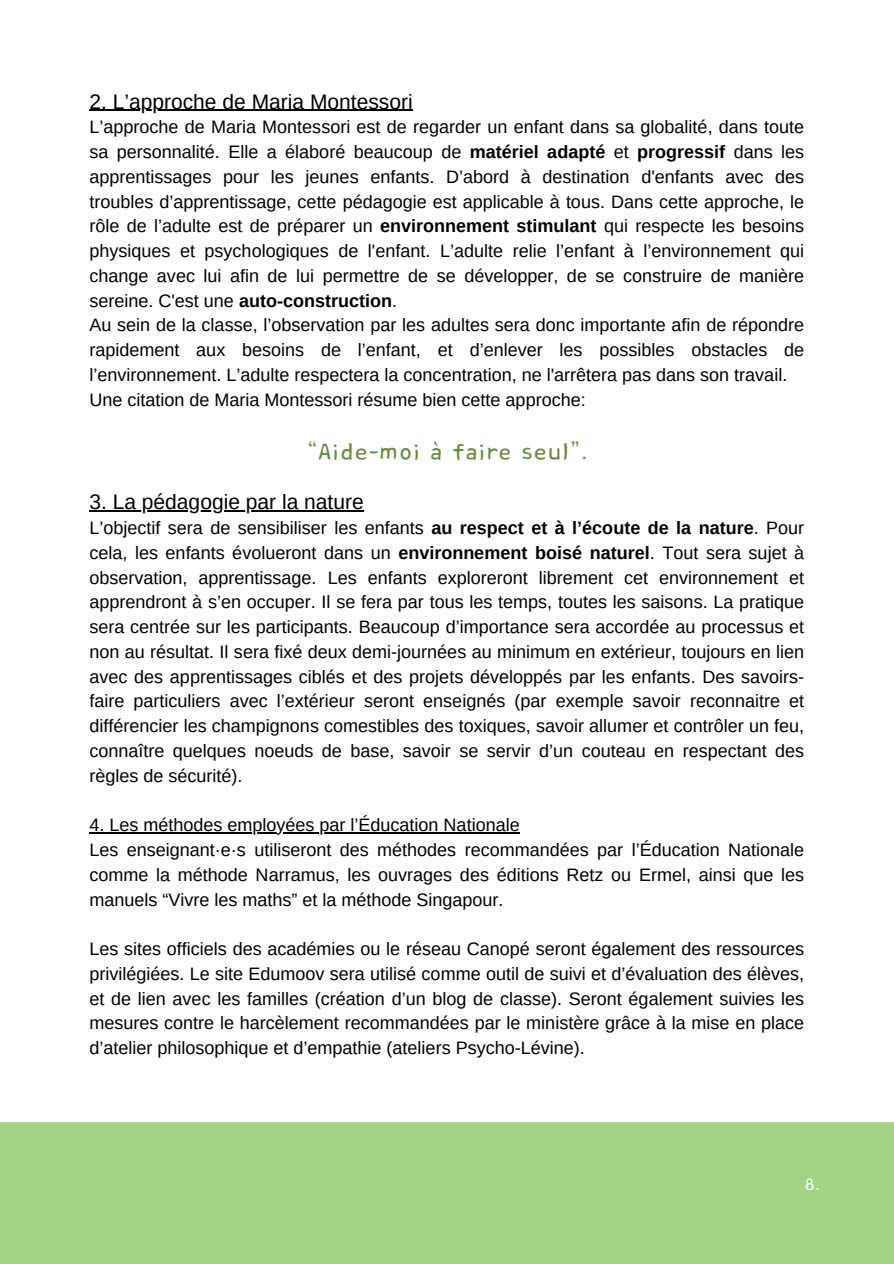
<style>
.page{position:relative;width:894px;height:1264px;background:#fff}
.page>*{position:absolute;margin:0;border:0;box-sizing:border-box;transform-origin:0 0}
.t1{font:28.5px "Core Bandi Face";color:#678e3c}
.t2{font:21px "Arimo";color:#000}
.t3{font:21px "Core Bandi Face";color:#fff}
.t4{font:18px/24.8px "Arimo";color:#000;text-align:justify}
.s1{font-weight:700}
</style>
<div class="page">
<hr style="left:89px;top:110px;width:323px;height:1px;background:#000">
<hr style="left:89px;top:510px;width:275px;height:1px;background:#000">
<hr style="left:89px;top:832px;width:431px;height:1px;background:#000">
<div style="left:0;top:1122px;width:893px;height:141px;background:#a2d483"></div>
<p class="t2" style="left:89px;top:90px;width:325px">2. L’approche de Maria Montessori</p>
<p class="t4" style="left:89px;top:115px;width:716px">L’approche de Maria Montessori est de regarder un enfant dans sa globalité, dans toute sa personnalité. Elle a élaboré beaucoup de <span class="s1">matériel adapté</span> et <span class="s1">progressif</span> dans les apprentissages pour les jeunes enfants. D’abord à destination d'enfants avec des troubles d’apprentissage, cette pédagogie est applicable à tous. Dans cette approche, le rôle de l’adulte est de préparer un <span class="s1">environnement stimulant</span> qui respecte les besoins physiques et psychologiques de l'enfant. L’adulte relie l’enfant à l’environnement qui change avec lui afin de lui permettre de se développer, de se construire de manière sereine. C'est une <span class="s1">auto-construction</span>.</p>
<p class="t4" style="left:89px;top:313px;width:716px">Au sein de la classe, l’observation par les adultes sera donc importante afin de répondre rapidement aux besoins de l’enfant, et d’enlever les possibles obstacles de l’environnement. L’adulte respectera la concentration, ne l'arrêtera pas dans son travail.</p>
<p class="t4" style="left:89px;top:387px;width:497px">Une citation de Maria Montessori résume bien cette approche:</p>
<h1 class="t1" style="left:306px;top:437px;width:283px">“Aide-moi à faire seul”.</h1>
<p class="t2" style="left:89px;top:490px;width:276px">3. La pédagogie par la nature</p>
<p class="t4" style="left:89px;top:515px;width:716px">L’objectif sera de sensibiliser les enfants <span class="s1">au respect et à l’écoute de la nature</span>. Pour cela, les enfants évolueront dans un <span class="s1">environnement boisé naturel</span>. Tout sera sujet à observation, apprentissage. Les enfants exploreront librement cet environnement et apprendront à s’en occuper. Il se fera par tous les temps, toutes les saisons. La pratique sera centrée sur les participants. Beaucoup d’importance sera accordée au processus et non au résultat. Il sera fixé deux demi-journées au minimum en extérieur, toujours en lien avec des apprentissages ciblés et des projets développés par les enfants. Des savoirs&shy;faire particuliers avec l’extérieur seront enseignés (par exemple savoir reconnaitre et différencier les champignons comestibles des toxiques, savoir allumer et contrôler un feu, connaître quelques noeuds de base, savoir se servir d’un couteau en respectant des règles de sécurité).</p>
<p class="t4" style="left:89px;top:812px;width:432px">4. Les méthodes employées par l’Éducation Nationale</p>
<p class="t4" style="left:89px;top:837px;width:716px">Les enseignant·e·s utiliseront des méthodes recommandées par l’Éducation Nationale comme la méthode Narramus, les ouvrages des éditions Retz ou Ermel, ainsi que les manuels “Vivre les maths” et la méthode Singapour.</p>
<p class="t4" style="left:89px;top:936px;width:716px">Les sites officiels des académies ou le réseau Canopé seront également des ressources privilégiées. Le site Edumoov sera utilisé comme outil de suivi et d’évaluation des élèves, et de lien avec les familles (création d’un blog de classe). Seront également suivies les mesures contre le harcèlement recommandées par le ministère grâce à la mise en place d’atelier philosophique et d’empathie (ateliers Psycho-Lévine).</p>
<h2 class="t3" style="left:804px;top:1173px;width:17px">8.</h2>
</div>
